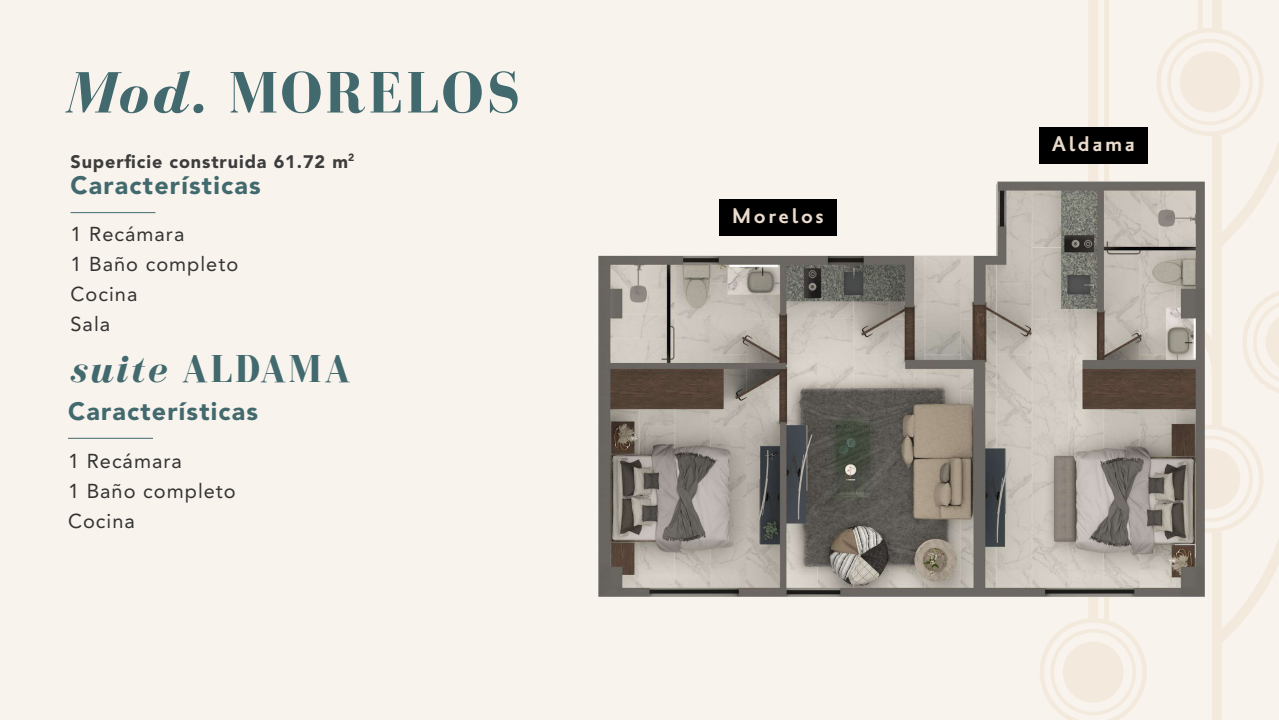
<style>
.page{position:relative;width:1279px;height:720px;background:#f9f3ed}
.page>*{position:absolute;margin:0;border:0;box-sizing:border-box;transform-origin:0 0}
.t1{font:700 60px "Bodoni FLF";letter-spacing:.05em;color:#41696e}
.t2{font:700 40px "Bodoni FLF";letter-spacing:.05em;color:#41696e}
.t3{font:700 26px "Priori Sans OT";letter-spacing:.1em;color:#eadbcc}
.t4{font:900 25px "Avenir LT Std";letter-spacing:.05em;color:#41696e}
.t5{font:20px/30px "Avenir LT Std";letter-spacing:.05em;color:#333}
.t6{font:900 18px "Avenir LT Std";letter-spacing:.05em;color:#3d3d3d}
.t7{font:900 10.5px "Avenir";color:#3d3d3d}
.s1{font-style:italic}
</style>
<div class="page">
<svg style="left:1040px;top:0;width:239px;height:720px"></svg>
<svg style="left:1167px;top:39px;width:86px;height:86px"></svg>
<img style="left:598px;top:57px;width:609px;height:615px">
<hr style="left:70px;top:212px;width:86px;height:1px;background:#41696e">
<hr style="left:68px;top:438px;width:85px;height:1px;background:#41696e">
<div style="left:719px;top:199px;width:117px;height:36px;background:#000"></div>
<div style="left:1039px;top:127px;width:109px;height:36px;background:#000"></div>
<h1 class="t1" style="left:66px;top:60px;width:456px"><span class="s1">Mod.</span> MORELOS</h1>
<p class="t7" style="left:348px;top:148px;width:8px">2</p>
<p class="t6" style="left:70px;top:151px;width:279px">Superficie construida 61.72 m</p>
<p class="t4" style="left:70px;top:170px;width:192px">Características</p>
<p class="t5" style="left:70px;top:219px;width:169px">1 Recámara<br>1 Baño completo<br>Cocina<br>Sala</p>
<h2 class="t2" style="left:70px;top:347px;width:282px"><span class="s1">suite</span> ALDAMA</h2>
<p class="t4" style="left:68px;top:396px;width:192px">Características</p>
<p class="t5" style="left:68px;top:446px;width:169px">1 Recámara<br>1 Baño completo<br>Cocina</p>
<h3 class="t3" style="left:732px;top:204px;width:94px">Morelos</h3>
<h3 class="t3" style="left:1052px;top:132px;width:85px">Aldama</h3>
</div>
